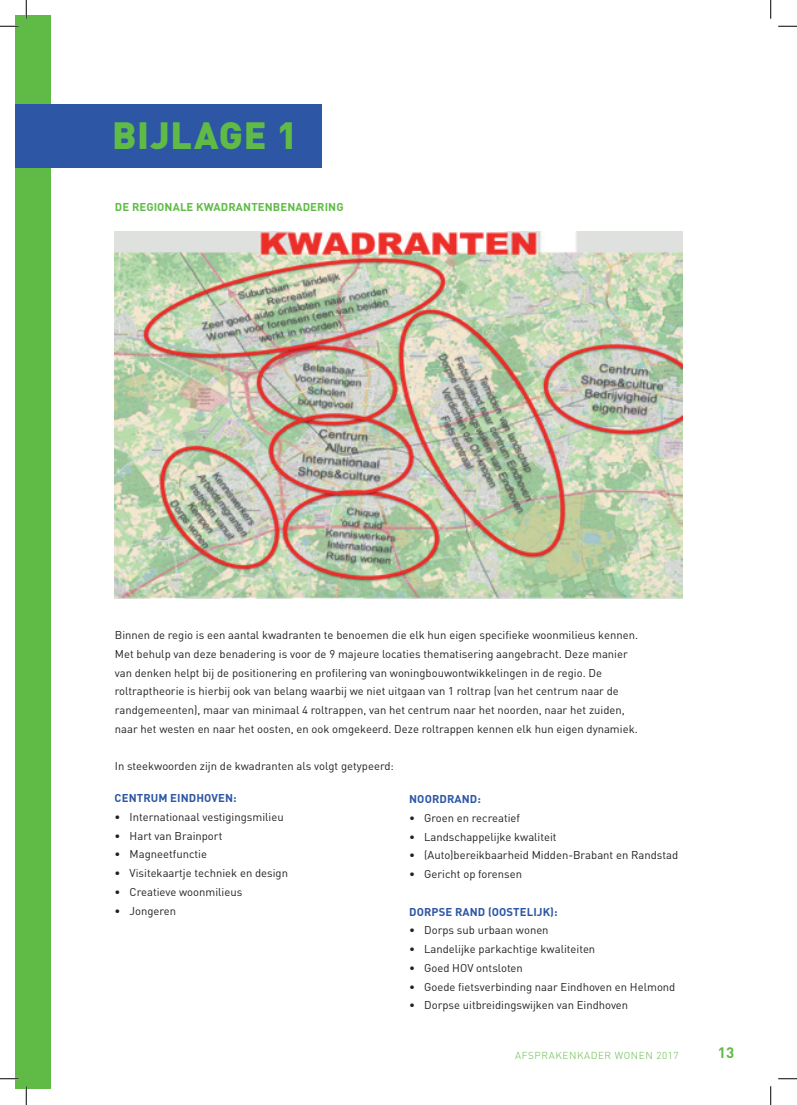
<style>
.page{position:relative;width:797px;height:1105px;background:#fff}
.page>*{position:absolute;margin:0;border:0;box-sizing:border-box;transform-origin:0 0}
.t1{font:900 37.5px "DINOT";letter-spacing:.02em;color:#60bb46}
.t2{font:700 15px "DINOT";color:#60bb46}
.t3{font:11.25px/18.8px "DINOT";color:#231f20}
.t4{font:700 11.25px "DINOT";letter-spacing:.01em;color:#2d56a5}
.t5{font:700 11.25px "DINOT";letter-spacing:.01em;color:#60bb46}
.t6{font:300 10px "DINOT";letter-spacing:.06em;color:#60bb46}
</style>
<div class="page">
<img style="left:115px;top:232px;width:567px;height:366px">
<div style="left:16px;top:16px;width:35px;height:1073px;background:#60bb46"></div>
<div style="left:16px;top:104px;width:306px;height:63px;background:#2d56a5"></div>
<svg style="left:0;top:25px;width:19px;height:2px"></svg>
<svg style="left:778px;top:25px;width:19px;height:2px"></svg>
<svg style="left:0;top:1078px;width:19px;height:1px"></svg>
<svg style="left:778px;top:1078px;width:19px;height:1px"></svg>
<svg style="left:25px;top:0;width:2px;height:19px"></svg>
<svg style="left:25px;top:1086px;width:2px;height:19px"></svg>
<svg style="left:770px;top:0;width:1px;height:19px"></svg>
<svg style="left:770px;top:1086px;width:1px;height:19px"></svg>
<h1 class="t1" style="left:112px;top:110px;width:187px">BIJLAGE 1</h1>
<p class="t5" style="left:115px;top:199px;width:230px">DE REGIONALE KWADRANTENBENADERING</p>
<p class="t3" style="left:115px;top:625px;width:524px">Binnen de regio is een aantal kwadranten te benoemen die elk hun eigen specifieke woonmilieus kennen.<br>Met behulp van deze benadering is voor de 9 majeure locaties thematisering aangebracht. Deze manier van denken helpt bij de positionering en profilering van woningbouwontwikkelingen in de regio. De roltraptheorie is hierbij ook van belang waarbij we niet uitgaan van 1 roltrap (van het centrum naar de randgemeenten), maar van minimaal 4 roltrappen, van het centrum naar het noorden, naar het zuiden, naar het westen en naar het oosten, en ook omgekeerd. Deze roltrappen kennen elk hun eigen dynamiek.</p>
<p class="t3" style="left:115px;top:756px;width:280px">In steekwoorden zijn de kwadranten als volgt getypeerd:</p>
<p class="t4" style="left:115px;top:790px;width:123px">CENTRUM EINDHOVEN:</p>
<p class="t3" style="left:115px;top:807px;width:171px">• Internationaal vestigingsmilieu</p>
<p class="t3" style="left:115px;top:826px;width:109px">• Hart van Brainport</p>
<p class="t3" style="left:115px;top:844px;width:94px">• Magneetfunctie</p>
<p class="t3" style="left:115px;top:863px;width:175px">• Visitekaartje techniek en design</p>
<p class="t3" style="left:115px;top:882px;width:129px">• Creatieve woonmilieus</p>
<p class="t3" style="left:115px;top:901px;width:63px">• Jongeren</p>
<p class="t4" style="left:409px;top:791px;width:73px">NOORDRAND:</p>
<p class="t3" style="left:409px;top:808px;width:112px">• Groen en recreatief</p>
<p class="t3" style="left:409px;top:827px;width:149px">• Landschappelijke kwaliteit</p>
<p class="t3" style="left:409px;top:845px;width:270px">• (Auto)bereikbaarheid Midden-Brabant en Randstad</p>
<p class="t3" style="left:409px;top:864px;width:114px">• Gericht op forensen</p>
<p class="t4" style="left:409px;top:904px;width:150px">DORPSE RAND (OOSTELIJK):</p>
<p class="t3" style="left:409px;top:920px;width:141px">• Dorps sub urbaan wonen</p>
<p class="t3" style="left:409px;top:939px;width:188px">• Landelijke parkachtige kwaliteiten</p>
<p class="t3" style="left:409px;top:958px;width:115px">• Goed HOV ontsloten</p>
<p class="t3" style="left:409px;top:977px;width:268px">• Goede fietsverbinding naar Eindhoven en Helmond</p>
<p class="t3" style="left:409px;top:995px;width:221px">• Dorpse uitbreidingswijken van Eindhoven</p>
<p class="t6" style="left:515px;top:1049px;width:165px">AFSPRAKENKADER WONEN 2017</p>
<h2 class="t2" style="left:718px;top:1042px;width:18px">13</h2>
</div>
